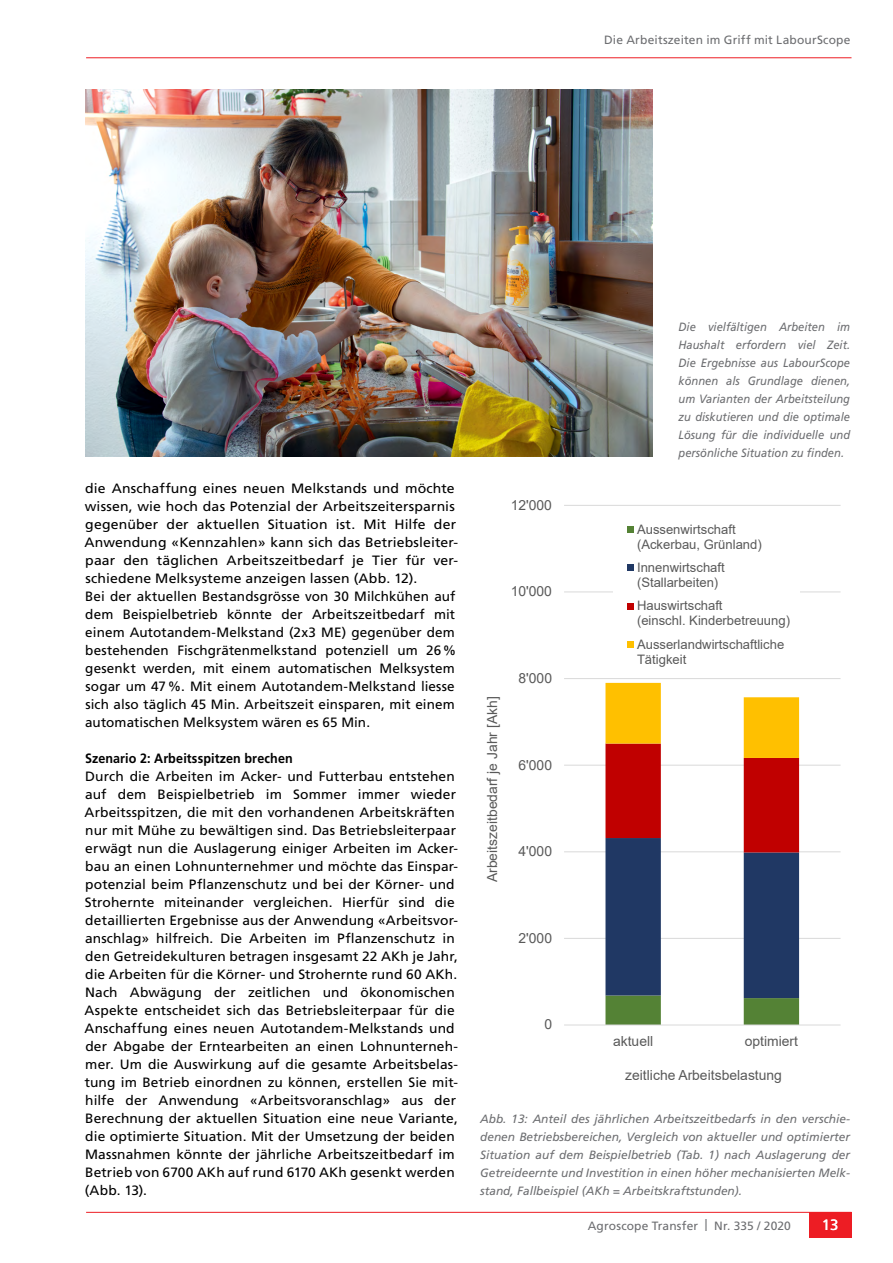
<style>
.page{position:relative;width:893px;height:1263px;background:#fff}
.page>*{position:absolute;margin:0;border:0;box-sizing:border-box;transform-origin:0 0}
.t1{font:15px "Frutiger LT Std";color:#fff}
.t2{font:13.95px "Arial";color:#595959}
.t3{font:13.5px/18px "Frutiger LT Std";letter-spacing:.01em;color:#000}
.t4{font:13.5px/18px "Frutiger LT Std";letter-spacing:.01em;color:#000;scale:1.04 1}
.t5{font:700 13.5px "Frutiger LT Std";letter-spacing:.01em;color:#000;scale:.93 1}
.t6{font:13.05px/15px "Arial";color:#595959}
.t7{font:italic 12px/18px "Frutiger LT Std";color:#6d6e71;text-align:justify}
.t8{font:italic 12px/18px "Frutiger LT Std";color:#6d6e71;text-align:justify;scale:.93 1}
.t9{font:12px "Frutiger LT Std";letter-spacing:.01em;color:#6d6e71}
</style>
<div class="page">
<hr style="left:86px;top:1212px;width:765px;height:1px;background:#ed1d24">
<div style="left:809px;top:1212px;width:42px;height:25px;background:#ed1d24"></div>
<hr style="left:86px;top:57px;width:765px;height:1px;background:#ed1d24">
<img style="left:85px;top:90px;width:568px;height:367px">
<hr style="left:564px;top:938px;width:277px;height:1px;background:#d9d9d9">
<hr style="left:564px;top:851px;width:277px;height:1px;background:#d9d9d9">
<hr style="left:564px;top:765px;width:277px;height:1px;background:#d9d9d9">
<hr style="left:564px;top:678px;width:277px;height:1px;background:#d9d9d9">
<hr style="left:564px;top:592px;width:277px;height:1px;background:#d9d9d9">
<hr style="left:564px;top:505px;width:277px;height:1px;background:#d9d9d9">
<svg style="left:605px;top:683px;width:194px;height:342px"></svg>
<hr style="left:564px;top:1025px;width:277px;height:1px;background:#d9d9d9">
<div style="left:614px;top:517px;width:186px;height:154px;background:#fff"></div>
<div style="left:627px;top:526px;width:7px;height:7px;background:#548235"></div>
<div style="left:627px;top:565px;width:7px;height:6px;background:#203864"></div>
<div style="left:627px;top:603px;width:7px;height:7px;background:#c00000"></div>
<div style="left:627px;top:641px;width:7px;height:7px;background:#ffc000"></div>
<p class="t9" style="left:604px;top:33px;width:248px">Die Arbeitszeiten im Griff mit LabourScope</p>
<p class="t4" style="left:84px;top:479px;width:361px">die Anschaffung eines neuen Melkstands und möchte wissen, wie hoch das Potenzial der Arbeitszeitersparnis gegenüber der aktuellen Situation ist. Mit Hilfe der Anwendung «Kennzahlen» kann sich das Betriebsleiter&shy;paar den täglichen Arbeitszeitbedarf je Tier für ver&shy;schiedene Melksysteme anzeigen lassen (Abb. 12).<br>Bei der aktuellen Bestandsgrösse von 30 Milchkühen auf dem Beispielbetrieb könnte der Arbeitszeitbedarf mit einem Autotandem-Melkstand (2x3 ME) gegenüber dem bestehenden Fischgrätenmelkstand potenziell um 26% gesenkt werden, mit einem automatischen Melksystem sogar um 47%. Mit einem Autotandem-Melkstand liesse sich also täglich 45 Min. Arbeitszeit einsparen, mit einem automatischen Melksystem wären es 65 Min.</p>
<p class="t5" style="left:85px;top:750px;width:225px">Szenario 2: Arbeitsspitzen brechen</p>
<p class="t3" style="left:84px;top:767px;width:375px">Durch die Arbeiten im Acker- und Futterbau entstehen auf dem Beispielbetrieb im Sommer immer wieder Arbeitsspitzen, die mit den vorhandenen Arbeitskräften nur mit Mühe zu bewältigen sind. Das Betriebsleiterpaar erwägt nun die Auslagerung einiger Arbeiten im Acker&shy;bau an einen Lohnunternehmer und möchte das Einspar&shy;potenzial beim Pflanzenschutz und bei der Körner- und Strohernte miteinander vergleichen. Hierfür sind die detaillierten Ergebnisse aus der Anwendung «Arbeitsvor&shy;anschlag» hilfreich. Die Arbeiten im Pflanzenschutz in den Getreidekulturen betragen insgesamt 22 AKh je Jahr, die Arbeiten für die Körner- und Strohernte rund 60 AKh.<br>Nach Abwägung der zeitlichen und ökonomischen Aspekte entscheidet sich das Betriebsleiterpaar für die Anschaffung eines neuen Autotandem-Melkstands und der Abgabe der Erntearbeiten an einen Lohnunterneh&shy;mer. Um die Auswirkung auf die gesamte Arbeitsbelas&shy;tung im Betrieb einordnen zu können, erstellen Sie mit&shy;hilfe der Anwendung «Arbeitsvoranschlag» aus der Berechnung der aktuellen Situation eine neue Variante, die optimierte Situation. Mit der Umsetzung der beiden Massnahmen könnte der jährliche Arbeitszeitbedarf im Betrieb von 6700 AKh auf rund 6170 AKh gesenkt werden (Abb. 13).</p>
<p class="t2" style="left:511px;top:495px;width:43px">12'000</p>
<p class="t2" style="left:511px;top:582px;width:43px">10'000</p>
<p class="t2" style="left:483px;top:882px;width:187px;rotate:-90deg">Arbeitszeitbedarf je Jahr [Akh]</p>
<p class="t2" style="left:518px;top:668px;width:35px">8'000</p>
<p class="t2" style="left:518px;top:755px;width:35px">6'000</p>
<p class="t2" style="left:518px;top:842px;width:35px">4'000</p>
<p class="t2" style="left:518px;top:928px;width:35px">2'000</p>
<p class="t2" style="left:544px;top:1015px;width:9px">0</p>
<p class="t8" style="left:678px;top:318px;width:186px">Die vielfältigen Arbeiten im Haushalt erfordern viel Zeit.<br>Die Ergebnisse aus LabourScope können als Grundlage dienen, um Varianten der Arbeitsteilung zu diskutieren und die optimale Lösung für die individuelle und persönliche Situation zu finden.</p>
<p class="t6" style="left:637px;top:521px;width:126px">Aussenwirtschaft (Ackerbau, Grünland)</p>
<p class="t6" style="left:637px;top:560px;width:89px">Innenwirtschaft (Stallarbeiten)</p>
<p class="t6" style="left:637px;top:598px;width:155px">Hauswirtschaft<br>(einschl. Kinderbetreuung)</p>
<p class="t6" style="left:637px;top:637px;width:149px">Ausserlandwirtschaftliche<br>Tätigkeit</p>
<p class="t2" style="left:613px;top:1031px;width:42px">aktuell</p>
<p class="t2" style="left:745px;top:1031px;width:55px">optimiert</p>
<p class="t2" style="left:625px;top:1065px;width:158px">zeitliche Arbeitsbelastung</p>
<p class="t7" style="left:480px;top:1110px;width:371px">Abb. 13: Anteil des jährlichen Arbeitszeitbedarfs in den verschie&shy;denen Betriebsbereichen, Vergleich von aktueller und optimierter Situation auf dem Beispielbetrieb (Tab. 1) nach Auslagerung der Getreideernte und Investition in einen höher mechanisierten Melk&shy;stand, Fallbeispiel (AKh = Arbeitskraftstunden).</p>
<p class="t9" style="left:588px;top:1218px;width:205px">Agroscope Transfer | Nr. 335 / 2020</p>
<p class="t1" style="left:822px;top:1215px;width:18px">13</p>
</div>
